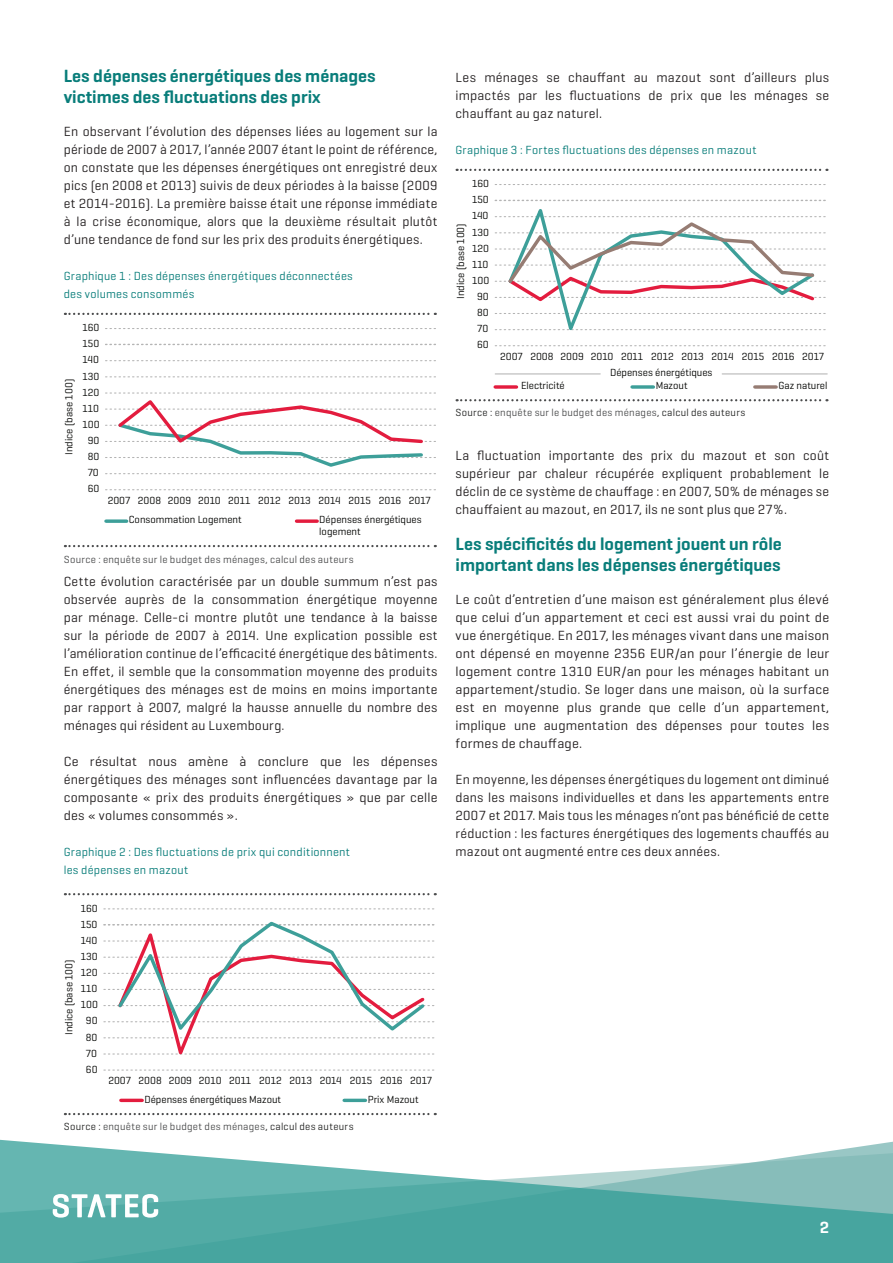
<style>
.page{position:relative;width:893px;height:1263px;background:#fff}
.page>*{position:absolute;margin:0;border:0;box-sizing:border-box;transform-origin:0 0}
.t1{font:600 18px/21.6px "Geogrotesque";color:#097d7a}
.t2{font:600 16.5px "Geogrotesque";color:#fff}
.t3{font:13.5px/18px "Geogrotesque";letter-spacing:.015em;color:#231f20;text-align:justify}
.t4{font:12px/18px "Geogrotesque";letter-spacing:.02em;color:#097d7a}
.t5{font:10.5px/12px "Geogrotesque";color:#040503}
.t6{font:10.5px "Geogrotesque";letter-spacing:.025em;color:#4b4c4d}
.s1{color:#242524}
</style>
<div class="page">
<svg style="left:0;top:1139px;width:893px;height:124px"></svg>
<svg style="left:53px;top:1194px;width:105px;height:23px"></svg>
<svg style="left:65px;top:313px;width:371px;height:2px"></svg>
<svg style="left:65px;top:545px;width:371px;height:2px"></svg>
<svg style="left:106px;top:519px;width:21px;height:4px"></svg>
<svg style="left:296px;top:519px;width:21px;height:4px"></svg>
<svg style="left:105px;top:328px;width:331px;height:1px"></svg>
<svg style="left:106px;top:360px;width:330px;height:1px"></svg>
<svg style="left:106px;top:376px;width:330px;height:1px"></svg>
<svg style="left:106px;top:489px;width:330px;height:1px"></svg>
<svg style="left:105px;top:344px;width:331px;height:1px"></svg>
<svg style="left:106px;top:392px;width:330px;height:82px"></svg>
<svg style="left:65px;top:893px;width:371px;height:2px"></svg>
<svg style="left:65px;top:1113px;width:371px;height:2px"></svg>
<hr style="left:121px;top:1099px;width:21px;height:3px;background:#e31c3e">
<hr style="left:344px;top:1099px;width:21px;height:3px;background:#3d9f99">
<svg style="left:104px;top:908px;width:331px;height:1px"></svg>
<svg style="left:104px;top:1069px;width:330px;height:1px"></svg>
<svg style="left:104px;top:921px;width:331px;height:134px"></svg>
<svg style="left:457px;top:169px;width:370px;height:2px"></svg>
<svg style="left:457px;top:399px;width:370px;height:2px"></svg>
<svg style="left:495px;top:184px;width:331px;height:1px"></svg>
<svg style="left:495px;top:345px;width:331px;height:1px"></svg>
<svg style="left:495px;top:200px;width:331px;height:131px"></svg>
<svg style="left:495px;top:385px;width:21px;height:4px"></svg>
<svg style="left:632px;top:385px;width:21px;height:4px"></svg>
<svg style="left:755px;top:385px;width:21px;height:4px"></svg>
<hr style="left:722px;top:373px;width:105px;height:1px;background:#b3b3b3">
<hr style="left:495px;top:373px;width:105px;height:1px;background:#b3b3b3">
<h1 class="t1" style="left:64px;top:65px;width:313px">Les dépenses énergétiques des ménages victimes des fluctuations des prix</h1>
<p class="t3" style="left:64px;top:122px;width:375px">En observant l’évolution des dépenses liées au logement sur la période de 2007 à 2017, l’année 2007 étant le point de référence, on constate que les dépenses énergétiques ont enregistré deux pics (en 2008 et 2013) suivis de deux périodes à la baisse (2009 et 2014-2016). La première baisse était une réponse immédiate à la crise économique, alors que la deuxième résultait plutôt d’une tendance de fond sur les prix des produits énergétiques.</p>
<p class="t4" style="left:64px;top:266px;width:291px">Graphique 1 : Des dépenses énergétiques déconnectées des volumes consommés</p>
<p class="t5" style="left:83px;top:321px;width:18px">160</p>
<p class="t5" style="left:83px;top:337px;width:18px">150</p>
<p class="t5" style="left:63px;top:455px;width:77px;rotate:-90deg">Indice (base 100)</p>
<p class="t5" style="left:83px;top:353px;width:18px">140</p>
<p class="t5" style="left:83px;top:370px;width:18px">130</p>
<p class="t5" style="left:83px;top:386px;width:18px">120</p>
<p class="t5" style="left:83px;top:402px;width:18px">110</p>
<p class="t5" style="left:83px;top:418px;width:19px">100</p>
<p class="t5" style="left:88px;top:434px;width:13px">90</p>
<p class="t5" style="left:88px;top:450px;width:13px">80</p>
<p class="t5" style="left:88px;top:466px;width:13px">70</p>
<p class="t5" style="left:88px;top:483px;width:13px">60</p>
<p class="t5" style="left:108px;top:494px;width:325px">2007 2008 2009 2010 2011 2012 2013 2014 2015 2016 2017</p>
<p class="t5" style="left:129px;top:513px;width:114px">Consommation Logement</p>
<p class="t5" style="left:319px;top:513px;width:104px">Dépenses énergétiques logement</p>
<p class="t6" style="left:64px;top:553px;width:291px">Source : enquête sur le budget des ménages, calcul des auteurs</p>
<p class="t3" style="left:64px;top:572px;width:375px">Cette évolution caractérisée par un double summum n’est pas observée auprès de la consommation énergétique moyenne par ménage. Celle-ci montre plutôt une tendance à la baisse sur la période de 2007 à 2014. Une explication possible est l’amélioration continue de l’efficacité énergétique des bâtiments.<br>En effet, il semble que la consommation moyenne des produits énergétiques des ménages est de moins en moins importante par rapport à 2007, malgré la hausse annuelle du nombre des ménages qui résident au Luxembourg.</p>
<p class="t3" style="left:64px;top:752px;width:375px">Ce résultat nous amène à conclure que les dépenses énergétiques des ménages sont influencées davantage par la composante « prix des produits énergétiques » que par celle des « volumes consommés ».</p>
<p class="t4" style="left:64px;top:842px;width:288px">Graphique 2 : Des fluctuations de prix qui conditionnent les dépenses en mazout</p>
<p class="t5" style="left:81px;top:902px;width:18px">160</p>
<p class="t5" style="left:81px;top:918px;width:18px">150</p>
<p class="t5" style="left:81px;top:934px;width:18px">140</p>
<p class="t5" style="left:81px;top:950px;width:18px">130</p>
<p class="t5" style="left:63px;top:1035px;width:77px;rotate:-90deg">Indice (base 100)</p>
<p class="t5" style="left:81px;top:966px;width:18px">120</p>
<p class="t5" style="left:81px;top:982px;width:18px">110</p>
<p class="t5" style="left:81px;top:998px;width:19px">100</p>
<p class="t5" style="left:86px;top:1014px;width:13px">90</p>
<p class="t5" style="left:86px;top:1031px;width:13px">80</p>
<p class="t5" style="left:86px;top:1047px;width:13px">70</p>
<p class="t5" style="left:86px;top:1063px;width:13px">60</p>
<p class="t5" style="left:108px;top:1074px;width:325px">2007 2008 2009 2010 2011 2012 2013 2014 2015 2016 2017</p>
<p class="t5" style="left:144px;top:1093px;width:138px">Dépenses énergétiques Mazout</p>
<p class="t5" style="left:368px;top:1093px;width:52px">Prix Mazout</p>
<p class="t6" style="left:64px;top:1120px;width:291px"><span class="s1">Source :</span> enquête sur le budget des ménages<span class="s1">, calcul des auteurs</span></p>
<p class="t3" style="left:455px;top:68px;width:375px">Les ménages se chauffant au mazout sont d’ailleurs plus impactés par les fluctuations de prix que les ménages se chauffant au gaz naturel.</p>
<p class="t4" style="left:455px;top:140px;width:303px">Graphique 3 : Fortes fluctuations des dépenses en mazout</p>
<p class="t5" style="left:472px;top:177px;width:18px">160</p>
<p class="t5" style="left:472px;top:193px;width:18px">150</p>
<p class="t5" style="left:472px;top:209px;width:18px">140</p>
<p class="t5" style="left:454px;top:299px;width:77px;rotate:-90deg">Indice (base 100)</p>
<p class="t5" style="left:472px;top:226px;width:18px">130</p>
<p class="t5" style="left:472px;top:242px;width:18px">120</p>
<p class="t5" style="left:472px;top:258px;width:18px">110</p>
<p class="t5" style="left:472px;top:274px;width:19px">100</p>
<p class="t5" style="left:477px;top:290px;width:13px">90</p>
<p class="t5" style="left:477px;top:306px;width:13px">80</p>
<p class="t5" style="left:477px;top:322px;width:13px">70</p>
<p class="t5" style="left:477px;top:339px;width:13px">60</p>
<p class="t5" style="left:500px;top:350px;width:326px">2007 2008 2009 2010 2011 2012 2013 2014 2015 2016 2017</p>
<p class="t5" style="left:610px;top:366px;width:104px">Dépenses énergétiques</p>
<p class="t6" style="left:455px;top:406px;width:291px"><span class="s1">Source :</span> enquête sur le budget des ménages<span class="s1">, calcul des auteurs</span></p>
<p class="t3" style="left:455px;top:446px;width:375px">La fluctuation importante des prix du mazout et son coût supérieur par chaleur récupérée expliquent probablement le déclin de ce système de chauffage : en 2007, 50% de ménages se chauffaient au mazout, en 2017, ils ne sont plus que 27%.</p>
<h1 class="t1" style="left:455px;top:533px;width:328px">Les spécificités du logement jouent un rôle important dans les dépenses énergétiques</h1>
<p class="t3" style="left:455px;top:590px;width:375px">Le coût d’entretien d’une maison est généralement plus élevé que celui d’un appartement et ceci est aussi vrai du point de vue énergétique. En 2017, les ménages vivant dans une maison ont dépensé en moyenne 2356 EUR/an pour l’énergie de leur logement contre 1310 EUR/an pour les ménages habitant un appartement/studio. Se loger dans une maison, où la surface est en moyenne plus grande que celle d’un appartement, implique une augmentation des dépenses pour toutes les formes de chauffage.</p>
<p class="t3" style="left:455px;top:770px;width:375px">En moyenne, les dépenses énergétiques du logement ont diminué dans les maisons individuelles et dans les appartements entre 2007 et 2017. Mais tous les ménages n’ont pas bénéficié de cette réduction : les factures énergétiques des logements chauffés au mazout ont augmenté entre ces deux années.</p>
<p class="t5" style="left:521px;top:379px;width:45px">Electricité</p>
<p class="t5" style="left:656px;top:379px;width:33px">Mazout</p>
<p class="t5" style="left:778px;top:379px;width:51px">Gaz naturel</p>
<p class="t2" style="left:820px;top:1217px;width:11px">2</p>
</div>
